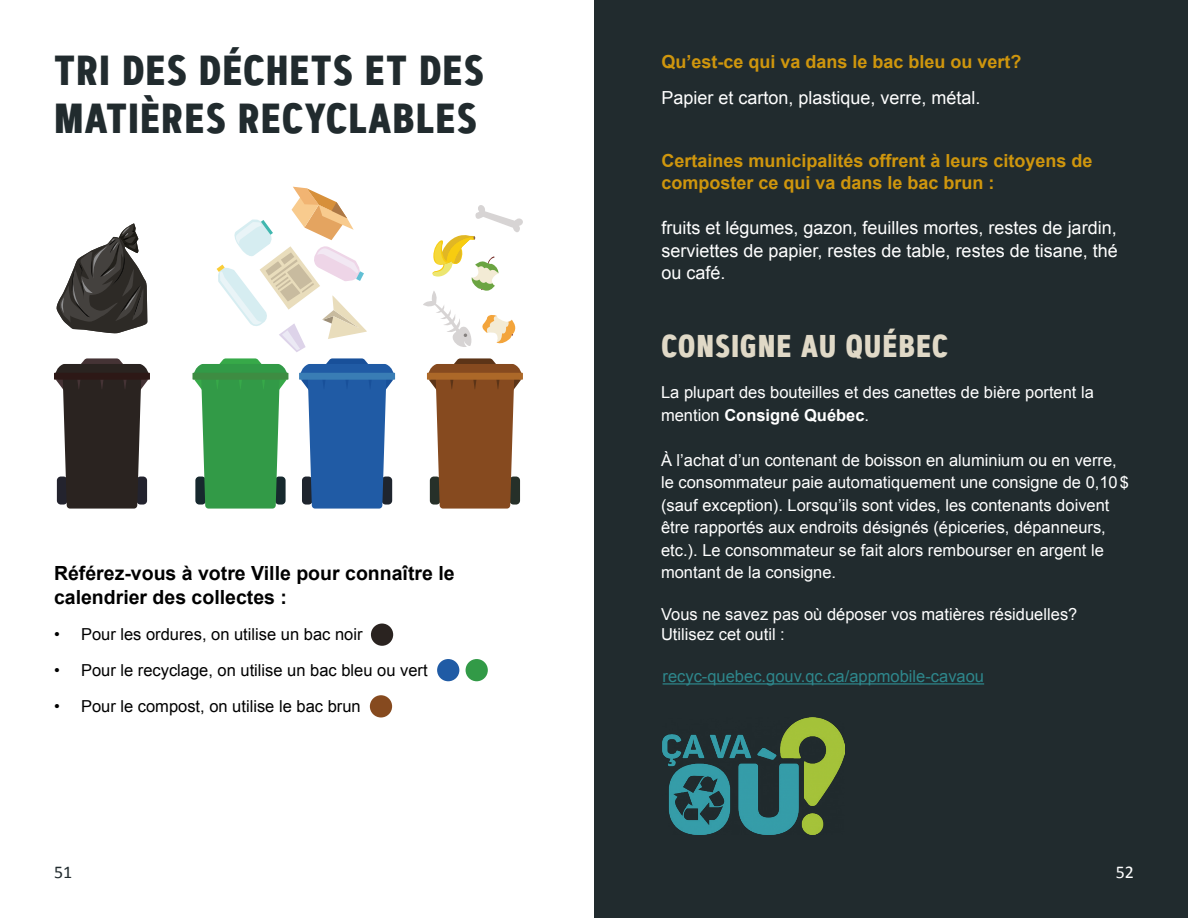
<style>
.page{position:relative;width:1188px;height:918px;background:#fff}
.page>*{position:absolute;margin:0;border:0;box-sizing:border-box;transform-origin:0 0}
.t1{font:700 42px "Artegra Sans Condensed";letter-spacing:.025em;color:#212b2e}
.t2{font:700 31.5px "Artegra Sans Condensed";letter-spacing:.03em;color:#e0d9c7}
.t3{font:700 19.5px/24px "Arial";color:#000}
.t4{font:18px/22.5px "Arial";color:#fff;text-align:justify}
.t5{font:700 18px/22.5px "Arial";color:#cf960d}
.t6{font:18px "Calibri";color:#212b2e}
.t7{font:18px "Calibri";color:#fff}
.t8{font:16.5px/22.5px "Arial";color:#fff}
.t9{font:16.5px "Arial";color:#000}
.Texte_Blanc{font:16.5px "Arial";color:#2e878c}
.s1{font-weight:700}
</style>
<div class="page">
<div style="left:594px;top:0;width:594px;height:918px;background:#212b2e"></div>
<svg style="left:194px;top:358px;width:93px;height:151px"></svg>
<div style="left:192px;top:373px;width:96px;height:7px;background:#3e8c42"></div>
<svg style="left:55px;top:358px;width:94px;height:151px"></svg>
<div style="left:54px;top:373px;width:96px;height:7px;background:#2d1816"></div>
<svg style="left:300px;top:358px;width:94px;height:151px"></svg>
<div style="left:299px;top:373px;width:96px;height:7px;background:#397db5"></div>
<svg style="left:428px;top:358px;width:94px;height:151px"></svg>
<div style="left:427px;top:373px;width:96px;height:7px;background:#ac6828"></div>
<svg style="left:423px;top:205px;width:100px;height:142px"></svg>
<svg style="left:56px;top:223px;width:91px;height:111px"></svg>
<svg style="left:217px;top:187px;width:150px;height:165px"></svg>
<div style="left:466px;top:659px;width:22px;height:22px;background:#329a47;border-radius:50%"></div>
<div style="left:371px;top:624px;width:22px;height:22px;background:#2a2320;border-radius:50%"></div>
<div style="left:437px;top:659px;width:22px;height:22px;background:#205ba5;border-radius:50%"></div>
<div style="left:370px;top:695px;width:22px;height:23px;background:#864a1f;border-radius:50%"></div>
<img style="left:663px;top:718px;width:181px;height:116px">
<hr style="left:663px;top:683px;width:321px;height:2px;background:#2e878c">
<p class="t1" style="left:54px;top:39px;width:431px">TRI DES DÉCHETS ET DES</p>
<p class="t1" style="left:54px;top:87px;width:424px">MATIÈRES RECYCLABLES</p>
<p class="t3" style="left:54px;top:562px;width:402px">Référez-vous à votre Ville pour connaître le calendrier des collectes :</p>
<p class="t9" style="left:54px;top:623px;width:310px">• Pour les ordures, on utilise un bac noir</p>
<p class="t9" style="left:54px;top:659px;width:375px">• Pour le recyclage, on utilise un bac bleu ou vert</p>
<p class="t9" style="left:54px;top:695px;width:308px">• Pour le compost, on utilise le bac brun</p>
<p class="t5" style="left:662px;top:51px;width:362px">Qu’est-ce qui va dans le bac bleu ou vert?</p>
<p class="t4" style="left:662px;top:87px;width:321px">Papier et carton, plastique, verre, métal.</p>
<p class="t5" style="left:662px;top:150px;width:433px">Certaines municipalités offrent à leurs citoyens de composter ce qui va dans le bac brun :</p>
<p class="t4" style="left:662px;top:217px;width:458px">fruits et légumes, gazon, feuilles mortes, restes de jardin, serviettes de papier, restes de table, restes de tisane, thé ou café.</p>
<p class="t2" style="left:662px;top:322px;width:288px">CONSIGNE AU QUÉBEC</p>
<p class="t8" style="left:661px;top:381px;width:434px">La plupart des bouteilles et des canettes de bière portent la mention <span class="s1">Consigné Québec</span>.</p>
<p class="t8" style="left:661px;top:449px;width:470px">À l’achat d’un contenant de boisson en aluminium ou en verre, le consommateur paie automatiquement une consigne de 0,10$ (sauf exception). Lorsqu’ils sont vides, les contenants doivent être rapportés aux endroits désignés (épiceries, dépanneurs, etc.). Le consommateur se fait alors rembourser en argent le montant de la consigne.</p>
<p class="t8" style="left:661px;top:605px;width:418px;line-height:19.8px">Vous ne savez pas où déposer vos matières résiduelles?<br>Utilisez cet outil :</p>
<p class="Texte_Blanc" style="left:663px;top:666px;width:323px">recyc-quebec.gouv.qc.ca/appmobile-cavaou</p>
<p class="t6" style="left:54px;top:859px;width:20px">51</p>
<p class="t7" style="left:1116px;top:859px;width:20px">52</p>
</div>
